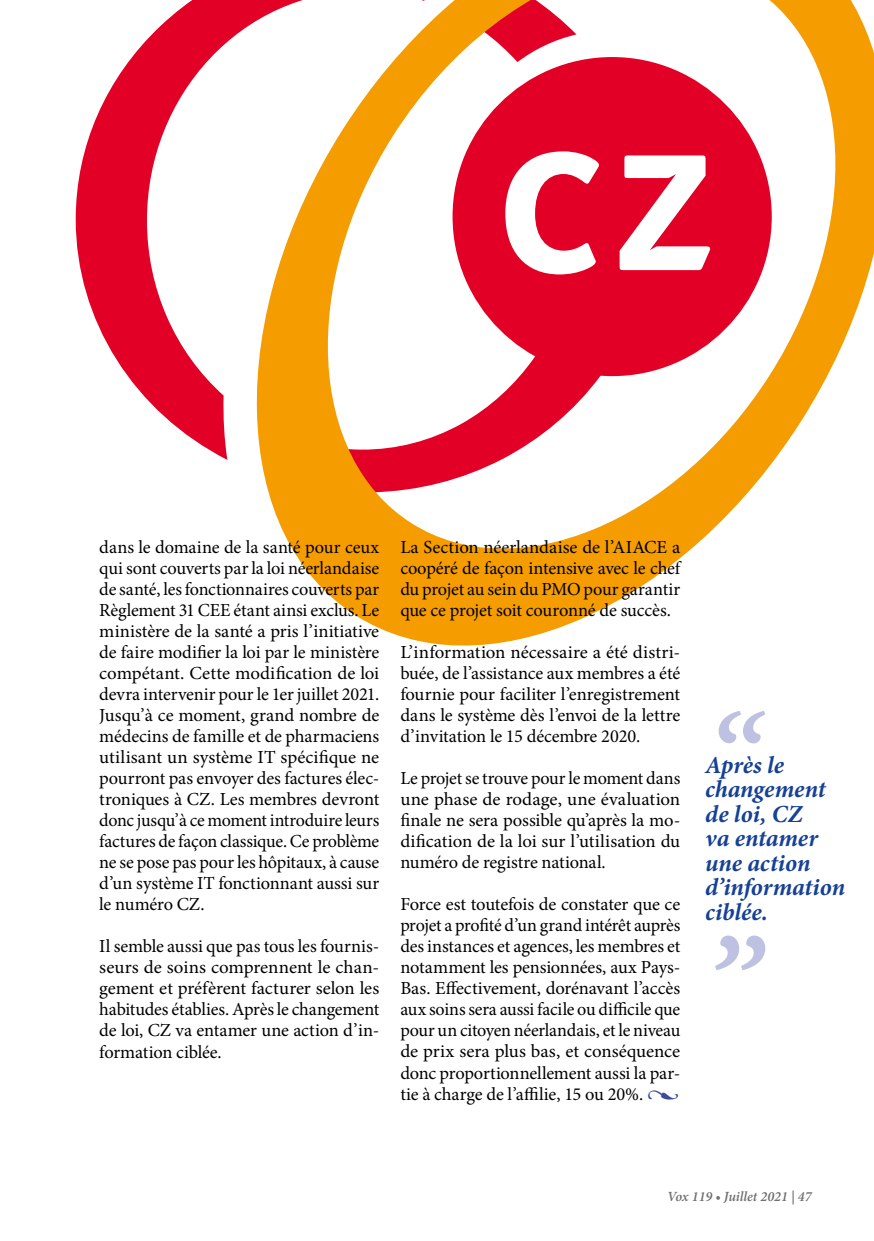
<style>
.page{position:relative;width:874px;height:1241px;background:#fff}
.page>*{position:absolute;margin:0;border:0;box-sizing:border-box;transform-origin:0 0}
.t1{font:italic 600 126px "Minion Pro";color:#bfc1e2}
.t2{font:italic 700 126px "Minion Pro";color:#bfc1e2}
.t3{font:italic 700 24.5px/24.5px "Minion Pro";letter-spacing:-.005em;color:#164194}
.t4{font:18.38px/21px "Minion Pro";letter-spacing:-.01em;color:#000;text-align:justify}
.t5{font:italic 600 14px "Minion Pro";color:#706f6f}
.s1{color:#3d4a9a}
</style>
<div class="page">
<svg style="left:76px;top:0;width:178px;height:460px"></svg>
<svg style="left:254px;top:0;width:619px;height:646px"></svg>
<p class="t4" style="left:99px;top:536px;width:281px">dans le domaine de la santé pour ceux qui sont couverts par la loi néerlandaise de santé, les fonctionnaires couverts par Règlement 31 CEE étant ainsi exclus. Le ministère de la santé a pris l’initiative de faire modifier la loi par le ministère compétant. Cette modification de loi devra intervenir pour le 1er juillet 2021.<br>Jusqu’à ce moment, grand nombre de médecins de famille et de pharmaciens utilisant un système IT spécifique ne pourront pas envoyer des factures élec&shy;troniques à CZ. Les membres devront donc jusqu’à ce moment introduire leurs factures de façon classique. Ce problème ne se pose pas pour les hôpitaux, à cause d’un système IT fonctionnant aussi sur le numéro CZ.</p>
<p class="t4" style="left:99px;top:936px;width:281px">Il semble aussi que pas tous les fournis&shy;seurs de soins comprennent le chan&shy;gement et préfèrent facturer selon les habitudes établies. Après le changement de loi, CZ va entamer une action d’in&shy;formation ciblée.</p>
<p class="t4" style="left:400px;top:536px;width:281px">La Section néerlandaise de l’AIACE a coopéré de façon intensive avec le chef du projet au sein du PMO pour garantir que ce projet soit couronné de succès.</p>
<p class="t4" style="left:400px;top:641px;width:281px">L’information nécessaire a été distri&shy;buée, de l’assistance aux membres a été fournie pour faciliter l’enregistrement dans le système dès l’envoi de la lettre d’invitation le 15 décembre 2020.</p>
<p class="t4" style="left:400px;top:767px;width:281px">Le projet se trouve pour le moment dans une phase de rodage, une évaluation finale ne sera possible qu’après la mo&shy;dification de la loi sur l’utilisation du numéro de registre national.</p>
<p class="t4" style="left:400px;top:893px;width:281px">Force est toutefois de constater que ce projet a profité d’un grand intérêt auprès des instances et agences, les membres et notamment les pensionnées, aux Pays-Bas. Effectivement, dorénavant l’accès aux soins sera aussi facile ou difficile que pour un citoyen néerlandais, et le niveau de prix sera plus bas, et conséquence donc proportionnellement aussi la par&shy;tie à charge de l’affilie, 15 ou 20%. <span class="s1">•</span></p>
<h1 class="t1" style="left:704px;top:671px;width:56px">“</h1>
<h2 class="t3" style="left:704px;top:752px;width:141px">Après le changement de loi, CZ<br>va entamer une action d’information ciblée.</h2>
<h1 class="t2" style="left:704px;top:894px;width:57px">”</h1>
<p class="t5" style="left:667px;top:1186px;width:146px">Vox 119 • Juillet 2021 | 47</p>
</div>
